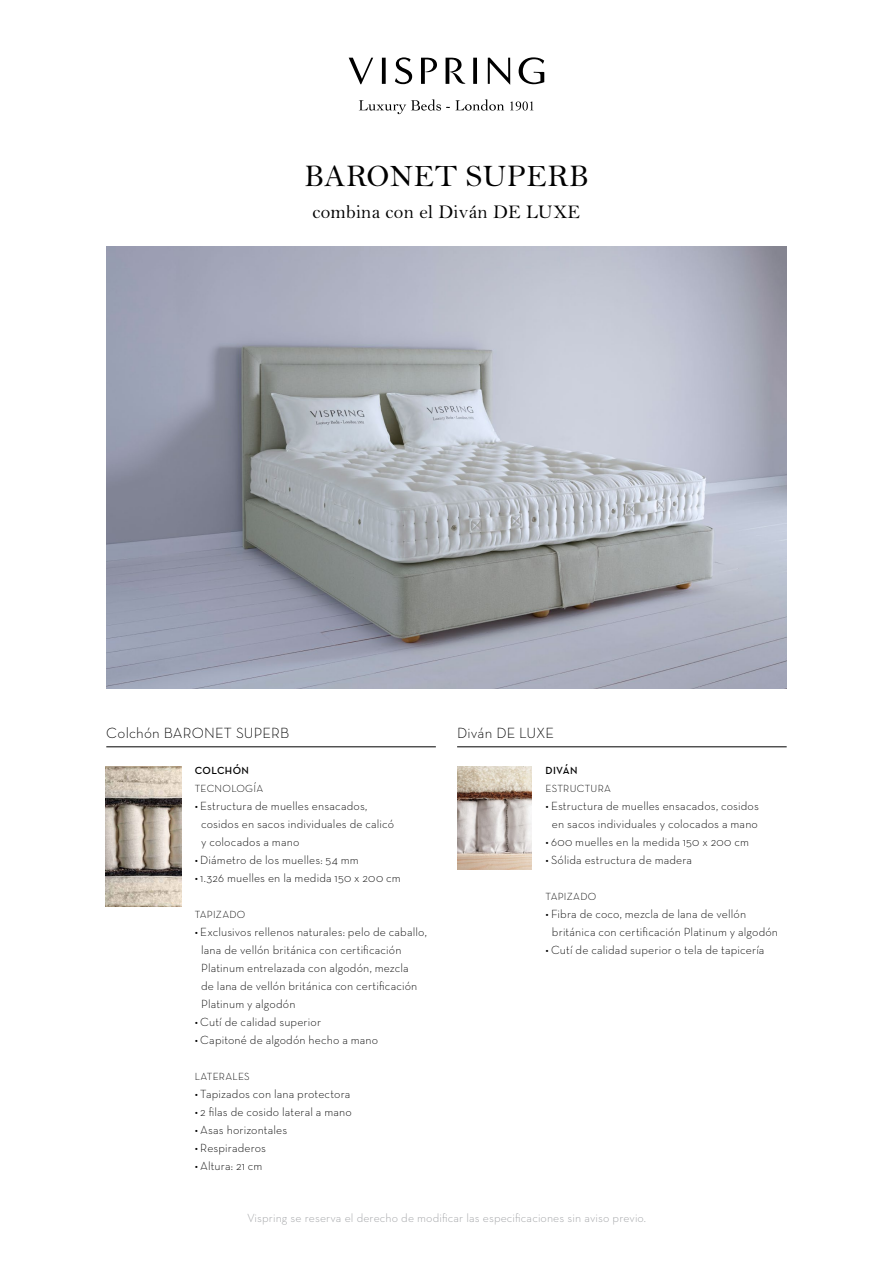
<style>
.page{position:relative;width:893px;height:1263px;background:#fff}
.page>*{position:absolute;margin:0;border:0;box-sizing:border-box;transform-origin:0 0}
.t1{font:31.5px "Bell";letter-spacing:.01em;color:#000}
.t2{font:19.5px "Bell";letter-spacing:.01em;color:#000}
.t3{font:300 15px "Neutra Text";letter-spacing:.01em;color:#000}
.t4{font:300 12px/18px "Neutra Text";letter-spacing:.01em;color:#000}
.t5{font:300 12px "Neutra Text";letter-spacing:.01em;color:#9d9fa2}
.t6{font:300 10.5px "Neutra Text";letter-spacing:.02em;color:#000}
.t7{font:600 10.5px "Neutra Text";letter-spacing:.03em;color:#000}
</style>
<div class="page">
<svg style="left:359px;top:99px;width:175px;height:15px"></svg>
<svg style="left:446px;top:58px;width:19px;height:26px"></svg>
<svg style="left:395px;top:57px;width:17px;height:27px"></svg>
<svg style="left:349px;top:58px;width:24px;height:26px"></svg>
<svg style="left:382px;top:58px;width:4px;height:26px"></svg>
<svg style="left:519px;top:57px;width:25px;height:27px"></svg>
<svg style="left:473px;top:58px;width:4px;height:26px"></svg>
<svg style="left:488px;top:58px;width:22px;height:27px"></svg>
<svg style="left:421px;top:58px;width:16px;height:26px"></svg>
<img style="left:106px;top:247px;width:681px;height:442px">
<hr style="left:106px;top:746px;width:330px;height:1px;background:#000">
<hr style="left:457px;top:746px;width:330px;height:1px;background:#000">
<img style="left:457px;top:767px;width:75px;height:103px">
<img style="left:106px;top:767px;width:75px;height:139px">
<h1 class="t1" style="left:304px;top:159px;width:286px">BARONET SUPERB</h1>
<h2 class="t2" style="left:313px;top:201px;width:269px">combina con el Diván DE LUXE</h2>
<p class="t3" style="left:106px;top:724px;width:184px">Colchón BARONET SUPERB</p>
<p class="t3" style="left:457px;top:724px;width:98px">Diván DE LUXE</p>
<p class="t7" style="left:195px;top:764px;width:56px">COLCHÓN</p>
<p class="t6" style="left:195px;top:782px;width:70px">TECNOLOGÍA</p>
<p class="t4" style="left:201px;top:797px;width:195px;text-indent:-6px">• Estructura de muelles ensacados, cosidos en sacos individuales de calicó y colocados a mano</p>
<p class="t4" style="left:195px;top:851px;width:165px">• Diámetro de los muelles: 54 mm</p>
<p class="t4" style="left:195px;top:869px;width:207px">• 1.326 muelles en la medida 150 x 200 cm</p>
<p class="t6" style="left:195px;top:908px;width:52px">TAPIZADO</p>
<p class="t4" style="left:201px;top:923px;width:227px;text-indent:-6px">• Exclusivos rellenos naturales: pelo de caballo, lana de vellón británica con certificación Platinum entrelazada con algodón, mezcla<br>de lana de vellón británica con certificación Platinum y algodón</p>
<p class="t4" style="left:195px;top:1013px;width:128px">• Cutí de calidad superior</p>
<p class="t4" style="left:195px;top:1031px;width:185px">• Capitoné de algodón hecho a mano</p>
<p class="t6" style="left:195px;top:1070px;width:57px">LATERALES</p>
<p class="t4" style="left:195px;top:1085px;width:157px">• Tapizados con lana protectora</p>
<p class="t4" style="left:195px;top:1103px;width:159px">• 2 filas de cosido lateral a mano</p>
<p class="t4" style="left:195px;top:1121px;width:94px">• Asas horizontales</p>
<p class="t4" style="left:195px;top:1139px;width:73px">• Respiraderos</p>
<p class="t4" style="left:195px;top:1157px;width:69px">• Altura: 21 cm</p>
<p class="t7" style="left:546px;top:764px;width:33px">DIVÁN</p>
<p class="t6" style="left:546px;top:782px;width:67px">ESTRUCTURA</p>
<p class="t4" style="left:546px;top:797px;width:215px;text-align:center">• Estructura de muelles ensacados, cosidos en sacos individuales y colocados a mano</p>
<p class="t4" style="left:546px;top:833px;width:205px">• 600 muelles en la medida 150 x 200 cm</p>
<p class="t4" style="left:546px;top:851px;width:148px">• Sólida estructura de madera</p>
<p class="t6" style="left:546px;top:890px;width:52px">TAPIZADO</p>
<p class="t4" style="left:552px;top:905px;width:228px;text-indent:-6px">• Fibra de coco, mezcla de lana de vellón británica con certificación Platinum y algodón</p>
<p class="t4" style="left:546px;top:941px;width:220px">• Cutí de calidad superior o tela de tapicería</p>
<p class="t5" style="left:247px;top:1211px;width:400px">Vispring se reserva el derecho de modificar las especificaciones sin aviso previo.</p>
</div>
